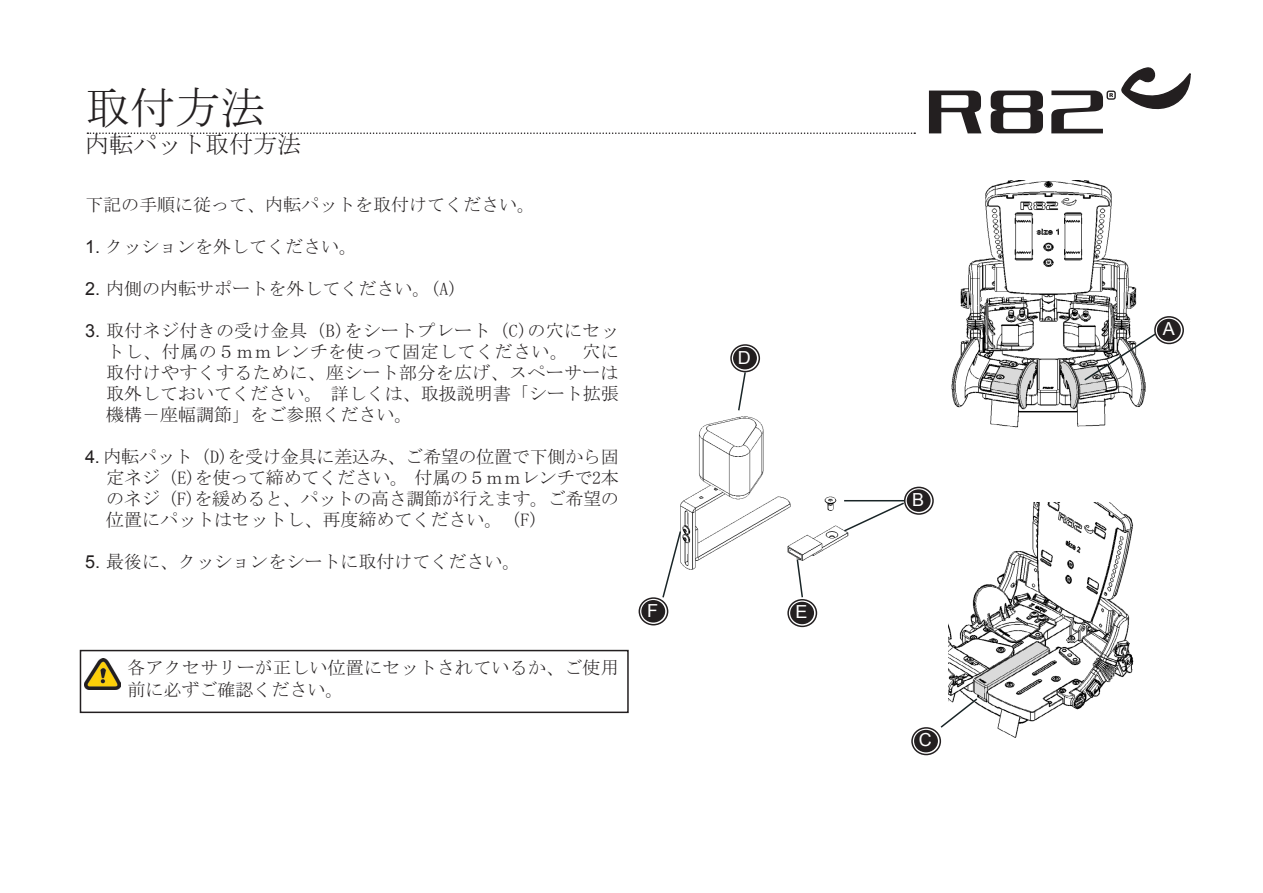
<style>
.page{position:relative;width:1263px;height:893px;background:#fff}
.page>*{position:absolute;margin:0;border:0;box-sizing:border-box;transform-origin:0 0}
.t1{font:45px "MS Mincho";color:#231f20}
.t2{font:24px "MS Mincho";color:#231f20}
.Brødtekst_-_indrykke{font:18px/21px "MS Mincho";color:#231f20;text-align:justify}
.Advarselstekst{font:18px/21.6px "MS Mincho";letter-spacing:.01em;color:#231f20}
.Brødtekst{font:18px "MS Mincho";color:#231f20}
.t3{font:18px "Arial";color:#fff}
.s1{font-family:"Arial"}
</style>
<div class="page">
<div style="left:80px;top:650px;width:549px;height:63px;border:2px solid #231f20"></div>
<img style="left:85px;top:658px;width:35px;height:31px">
<svg style="left:929px;top:91px;width:52px;height:42px"></svg>
<svg style="left:991px;top:91px;width:52px;height:42px"></svg>
<svg style="left:1051px;top:67px;width:139px;height:66px"></svg>
<svg style="left:87px;top:132px;width:828px;height:2px"></svg>
<img style="left:680px;top:416px;width:169px;height:154px">
<img style="left:951px;top:180px;width:194px;height:248px">
<svg style="left:905px;top:487px;width:28px;height:27px"></svg>
<div style="left:904px;top:487px;width:30px;height:28px;border:2px solid #231f20;border-radius:50%"></div>
<div style="left:907px;top:490px;width:23px;height:21px;background:#231f20;border-radius:50%"></div>
<div style="left:907px;top:489px;width:24px;height:23px;border:2px solid #231f20;border-radius:50%"></div>
<svg style="left:1083px;top:325px;width:82px;height:57px"></svg>
<svg style="left:1155px;top:317px;width:28px;height:26px"></svg>
<div style="left:1154px;top:316px;width:30px;height:28px;border:2px solid #231f20;border-radius:50%"></div>
<div style="left:1158px;top:320px;width:22px;height:21px;background:#231f20;border-radius:50%"></div>
<div style="left:1157px;top:319px;width:24px;height:22px;border:2px solid #231f20;border-radius:50%"></div>
<svg style="left:842px;top:501px;width:64px;height:32px"></svg>
<img style="left:948px;top:502px;width:186px;height:236px">
<svg style="left:912px;top:728px;width:28px;height:26px"></svg>
<div style="left:911px;top:727px;width:30px;height:28px;border:2px solid #231f20;border-radius:50%"></div>
<div style="left:915px;top:731px;width:22px;height:21px;background:#231f20;border-radius:50%"></div>
<div style="left:914px;top:730px;width:24px;height:22px;border:2px solid #231f20;border-radius:50%"></div>
<svg style="left:940px;top:697px;width:39px;height:32px"></svg>
<hr style="left:844px;top:500px;width:60px;height:1px;background:#192527">
<svg style="left:731px;top:345px;width:28px;height:27px"></svg>
<div style="left:730px;top:344px;width:30px;height:28px;border:2px solid #231f20;border-radius:50%"></div>
<div style="left:734px;top:348px;width:22px;height:21px;background:#231f20;border-radius:50%"></div>
<div style="left:733px;top:347px;width:24px;height:22px;border:2px solid #231f20;border-radius:50%"></div>
<svg style="left:788px;top:600px;width:28px;height:26px"></svg>
<div style="left:787px;top:599px;width:30px;height:28px;border:2px solid #231f20;border-radius:50%"></div>
<div style="left:791px;top:602px;width:22px;height:21px;background:#231f20;border-radius:50%"></div>
<div style="left:790px;top:602px;width:24px;height:22px;border:2px solid #231f20;border-radius:50%"></div>
<svg style="left:796px;top:558px;width:8px;height:40px"></svg>
<svg style="left:639px;top:598px;width:29px;height:27px"></svg>
<div style="left:639px;top:597px;width:29px;height:28px;border:2px solid #231f20;border-radius:50%"></div>
<div style="left:642px;top:601px;width:22px;height:21px;background:#231f20;border-radius:50%"></div>
<div style="left:641px;top:600px;width:24px;height:22px;border:2px solid #231f20;border-radius:50%"></div>
<svg style="left:738px;top:371px;width:9px;height:40px"></svg>
<svg style="left:662px;top:530px;width:20px;height:68px"></svg>
<p class="t1" style="left:85px;top:85px;width:181px">取付方法</p>
<p class="t2" style="left:85px;top:132px;width:217px">内転パット取付方法</p>
<p class="Brødtekst" style="left:85px;top:196px;width:451px">下記の手順に従って、内転パットを取付けてください。</p>
<p class="Brødtekst_-_indrykke" style="left:85px;top:236px;width:274px"><span class="s1">1.</span> クッションを外してください。</p>
<p class="Brødtekst_-_indrykke" style="left:85px;top:278px;width:374px"><span class="s1">2.</span> 内側の内転サポートを外してください。(A)</p>
<p class="Brødtekst_-_indrykke" style="left:106px;top:320px;width:514px;text-indent:-21px"><span class="s1">3.</span> 取付ネジ付きの受け金具（B)をシートプレート（C)の穴にセットし、付属の５ｍｍレンチを使って固定してください。 穴に取付けやすくするために、座シート部分を広げ、スペーサーは取外しておいてください。 詳しくは、取扱説明書「シート拡張機構－座幅調節」をご参照ください。</p>
<p class="Brødtekst_-_indrykke" style="left:106px;top:446px;width:514px;text-indent:-21px"><span class="s1">4.</span> 内転パット（D)を受け金具に差込み、ご希望の位置で下側から固定ネジ（E)を使って締めてください。 付属の５ｍｍレンチで2本のネジ（F)を緩めると、パットの高さ調節が行えます。ご希望の位置にパットはセットし、再度締めてください。（F)</p>
<p class="Brødtekst_-_indrykke" style="left:85px;top:551px;width:437px"><span class="s1">5.</span> 最後に、クッションをシートに取付けてください。</p>
<p class="Advarselstekst" style="left:128px;top:657px;width:493px">各アクセサリーが正しい位置にセットされているか、ご使用前に必ずご確認ください。</p>
<p class="t3" style="left:738px;top:345px;width:14px">D</p>
<p class="t3" style="left:647px;top:598px;width:12px">F</p>
<p class="t3" style="left:795px;top:600px;width:14px">E</p>
<p class="t3" style="left:912px;top:488px;width:14px">B</p>
<p class="t3" style="left:919px;top:728px;width:14px">C</p>
<p class="t3" style="left:1163px;top:317px;width:14px">A</p>
</div>
